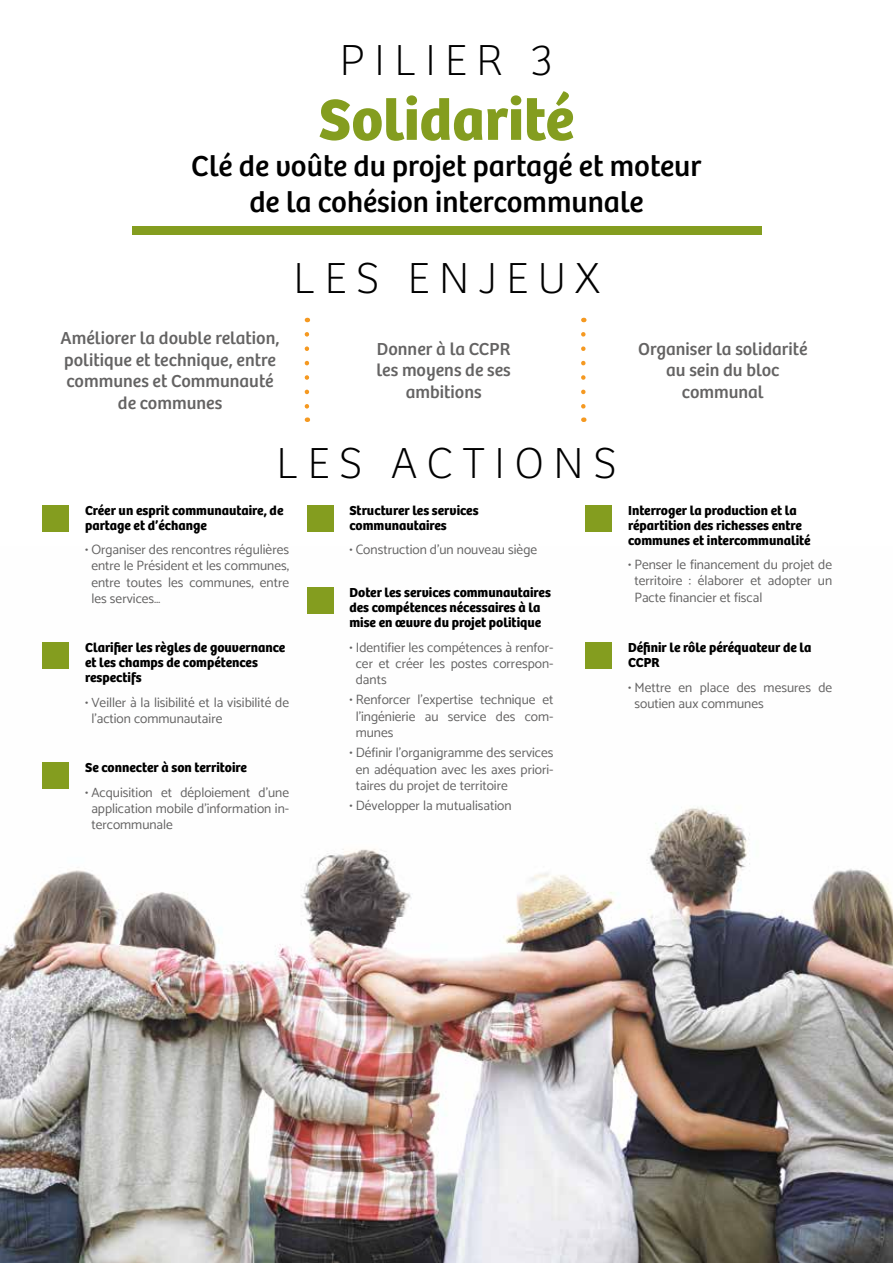
<style>
.page{position:relative;width:893px;height:1263px;background:#fff}
.page>*{position:absolute;margin:0;border:0;box-sizing:border-box;transform-origin:0 0}
.t1{font:700 60px "Bree";color:#849d1f}
.t2{font:100 45px "Bree";letter-spacing:.21em;color:#000}
.t3{font:30px/36px "Bree";color:#000;text-align:center}
.t4{font:18px/21.6px "Bree";color:#646363;text-align:center}
.t5{font:13.5px/16.2px "Catamaran";color:#646363;text-align:justify}
.t6{font:700 13.5px/15px "Bree";color:#000}
</style>
<div class="page">
<img style="left:0;top:587px;width:893px;height:676px">
<div style="left:132px;top:226px;width:629px;height:9px;background:#849d1f"></div>
<svg style="left:305px;top:334px;width:4px;height:88px"></svg>
<svg style="left:581px;top:334px;width:5px;height:88px"></svg>
<div style="left:43px;top:505px;width:26px;height:26px;background:#849d1f"></div>
<div style="left:43px;top:642px;width:26px;height:27px;background:#849d1f"></div>
<div style="left:43px;top:762px;width:26px;height:27px;background:#849d1f"></div>
<div style="left:307px;top:505px;width:26px;height:26px;background:#849d1f"></div>
<div style="left:307px;top:587px;width:26px;height:27px;background:#849d1f"></div>
<div style="left:586px;top:505px;width:26px;height:26px;background:#849d1f"></div>
<div style="left:586px;top:642px;width:26px;height:27px;background:#849d1f"></div>
<h2 class="t2" style="left:340px;top:28px;width:215px">PILIER 3</h2>
<h1 class="t1" style="left:319px;top:72px;width:257px">Solidarité</h1>
<h3 class="t3" style="left:191px;top:146px;width:512px">Clé de voûte du projet partagé et moteur de la cohésion intercommunale</h3>
<h2 class="t2" style="left:294px;top:246px;width:308px">LES ENJEUX</h2>
<h3 class="t4" style="left:61px;top:326px;width:221px">Améliorer la double relation, politique et technique, entre communes et Communauté de communes</h3>
<h3 class="t4" style="left:377px;top:337px;width:136px">Donner à la CCPR les moyens de ses ambitions</h3>
<h3 class="t4" style="left:638px;top:337px;width:171px">Organiser la solidarité au sein du bloc communal</h3>
<h2 class="t2" style="left:276px;top:431px;width:342px">LES ACTIONS</h2>
<p class="t6" style="left:85px;top:501px;width:200px">Créer un esprit communautaire, de partage et d’échange</p>
<p class="t5" style="left:91px;top:541px;width:199px;text-indent:-6px">• Organiser des rencontres régulières entre le Président et les communes, entre toutes les communes, entre les services…</p>
<p class="t6" style="left:85px;top:639px;width:202px">Clarifier les règles de gouvernance et les champs de compétences respectifs</p>
<p class="t5" style="left:91px;top:694px;width:199px;text-indent:-6px">• Veiller à la lisibilité et la visibilité de l’action communautaire</p>
<p class="t6" style="left:85px;top:759px;width:163px">Se connecter à son territoire</p>
<p class="t5" style="left:91px;top:784px;width:199px;text-indent:-6px">• Acquisition et déploiement d’une application mobile d’information in&shy;tercommunale</p>
<p class="t6" style="left:349px;top:501px;width:131px">Structurer les services communautaires</p>
<p class="t5" style="left:349px;top:541px;width:189px">• Construction d’un nouveau siège</p>
<p class="t6" style="left:349px;top:584px;width:203px">Doter les services communautaires des compétences nécessaires à la mise en œuvre du projet politique</p>
<p class="t5" style="left:356px;top:639px;width:199px;text-indent:-6px">• Identifier les compétences à renfor&shy;cer et créer les postes correspon&shy;dants</p>
<p class="t5" style="left:356px;top:692px;width:199px;text-indent:-6px">• Renforcer l’expertise technique et l’ingénierie au service des com&shy;munes</p>
<p class="t5" style="left:356px;top:744px;width:199px;text-indent:-6px">• Définir l’organigramme des services en adéquation avec les axes priori&shy;taires du projet de territoire</p>
<p class="t5" style="left:349px;top:797px;width:164px">• Développer la mutualisation</p>
<p class="t6" style="left:628px;top:501px;width:184px">Interroger la production et la répartition des richesses entre communes et intercommunalité</p>
<p class="t5" style="left:634px;top:556px;width:199px;text-indent:-6px">• Penser le financement du projet de territoire : élaborer et adopter un Pacte financier et fiscal</p>
<p class="t6" style="left:628px;top:639px;width:185px">Définir le rôle péréquateur de la<br>CCPR</p>
<p class="t5" style="left:634px;top:679px;width:199px;text-indent:-6px">• Mettre en place des mesures de soutien aux communes</p>
</div>
